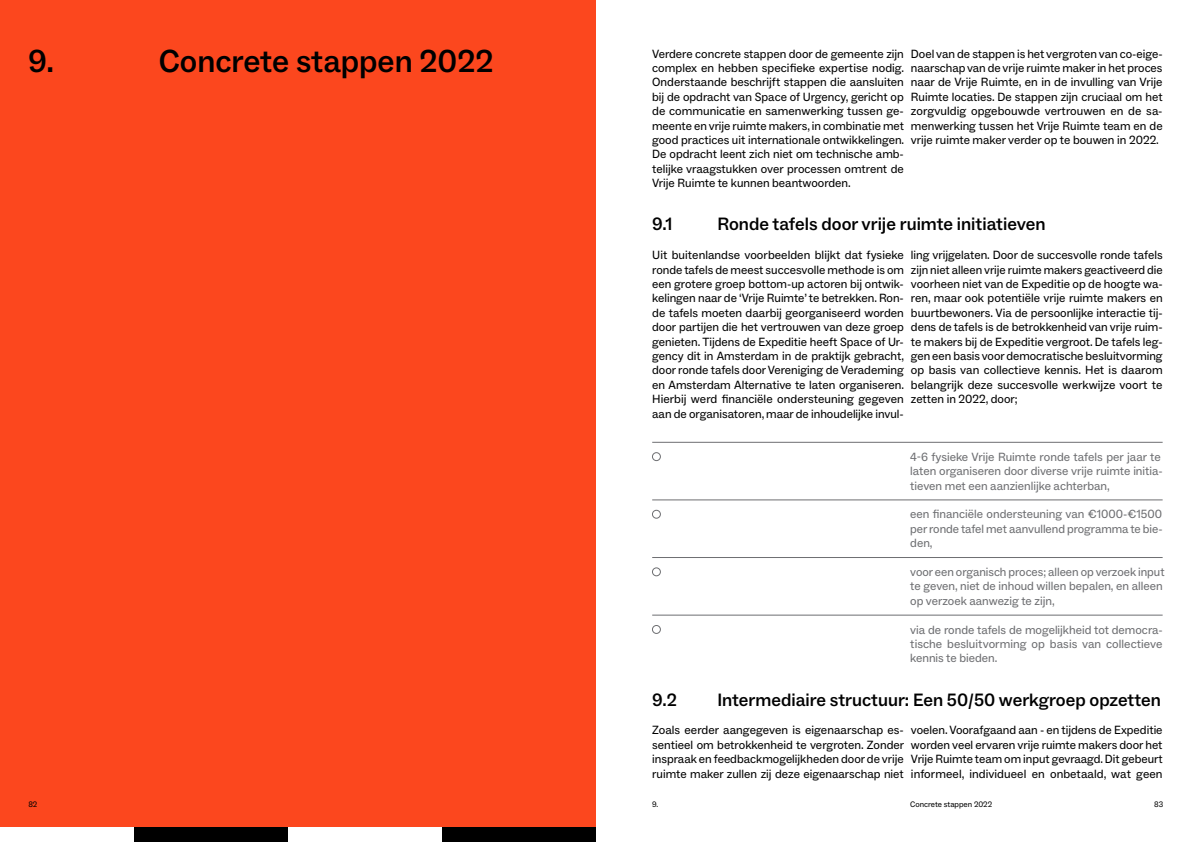
<style>
.page{position:relative;width:1191px;height:842px;background:#fff}
.page>*{position:absolute;margin:0;border:0;box-sizing:border-box;transform-origin:0 0}
.t1{font:500 32px "ABC Social";color:#000}
.t2{font:500 18px "ABC Social";color:#000}
.t3{font:12px/14.4px "ABC Social";color:#000;text-align:justify}
.t4{font:12px/14.4px "ABC Social";color:#6d6e71}
.t5{font:8px "ABC Social";color:#000}
</style>
<div class="page">
<div style="left:0;top:0;width:595px;height:842px;background:#fc471e"></div>
<hr style="left:652px;top:442px;width:510px;height:1px;background:#6d6e71">
<hr style="left:652px;top:500px;width:510px;height:1px;background:#6d6e71">
<hr style="left:652px;top:557px;width:510px;height:1px;background:#6d6e71">
<hr style="left:652px;top:615px;width:510px;height:1px;background:#6d6e71">
<div style="left:652px;top:452px;width:8px;height:9px;border:1px solid #6d6e71;border-radius:50%"></div>
<div style="left:652px;top:510px;width:8px;height:8px;border:1px solid #6d6e71;border-radius:50%"></div>
<div style="left:652px;top:568px;width:8px;height:8px;border:1px solid #6d6e71;border-radius:50%"></div>
<div style="left:652px;top:625px;width:8px;height:9px;border:1px solid #6d6e71;border-radius:50%"></div>
<div style="left:0;top:828px;width:134px;height:14px;background:#fff"></div>
<div style="left:134px;top:828px;width:154px;height:14px;background:#000"></div>
<div style="left:442px;top:828px;width:153px;height:14px;background:#000"></div>
<div style="left:288px;top:828px;width:154px;height:14px;background:#fff"></div>
<h1 class="t1" style="left:28px;top:42px;width:27px">9.</h1>
<h1 class="t1" style="left:159px;top:42px;width:336px">Concrete stappen 2022</h1>
<p class="t5" style="left:28px;top:799px;width:11px">82</p>
<p class="t3" style="left:652px;top:46px;width:253px">Verdere concrete stappen door de gemeente zijn complex en hebben specifieke expertise nodig.<br>Onderstaande beschrijft stappen die aansluiten bij de opdracht van Space of Urgency, gericht op de communicatie en samenwerking tussen ge&shy;meente en vrije ruimte makers, in combinatie met good practices uit internationale ontwikkelingen.<br>De opdracht leent zich niet om technische amb&shy;telijke vraagstukken over processen omtrent de Vrije Ruimte te kunnen beantwoorden.</p>
<p class="t3" style="left:911px;top:46px;width:253px">Doel van de stappen is het vergroten van co-eige&shy;naarschap van de vrije ruimte maker in het proces naar de Vrije Ruimte, en in de invulling van Vrije Ruimte locaties. De stappen zijn cruciaal om het zorgvuldig opgebouwde vertrouwen en de sa&shy;menwerking tussen het Vrije Ruimte team en de vrije ruimte maker verder op te bouwen in 2022.</p>
<h2 class="t2" style="left:652px;top:213px;width:22px">9.1</h2>
<h2 class="t2" style="left:717px;top:213px;width:330px">Ronde tafels door vrije ruimte initiatieven</h2>
<p class="t3" style="left:652px;top:248px;width:253px">Uit buitenlandse voorbeelden blijkt dat fysieke ronde tafels de meest succesvolle methode is om een grotere groep bottom-up actoren bij ontwik&shy;kelingen naar de ‘Vrije Ruimte’ te betrekken. Ron&shy;de tafels moeten daarbij georganiseerd worden door partijen die het vertrouwen van deze groep genieten. Tijdens de Expeditie heeft Space of Ur&shy;gency dit in Amsterdam in de praktijk gebracht, door ronde tafels door Vereniging de Verademing en Amsterdam Alternative te laten organiseren.<br>Hierbij werd financiële ondersteuning gegeven aan de organisatoren, maar de inhoudelijke invul-</p>
<p class="t3" style="left:911px;top:248px;width:253px">ling vrijgelaten. Door de succesvolle ronde tafels zijn niet alleen vrije ruimte makers geactiveerd die voorheen niet van de Expeditie op de hoogte wa&shy;ren, maar ook potentiële vrije ruimte makers en buurtbewoners. Via de persoonlijke interactie tij&shy;dens de tafels is de betrokkenheid van vrije ruim&shy;te makers bij de Expeditie vergroot. De tafels leg&shy;gen een basis voor democratische besluitvorming op basis van collectieve kennis. Het is daarom belangrijk deze succesvolle werkwijze voort te zetten in 2022, door;</p>
<p class="t4" style="left:910px;top:450px;width:254px">4-6 fysieke Vrije Ruimte ronde tafels per jaar te laten organiseren door diverse vrije ruimte initia&shy;tieven met een aanzienlijke achterban,</p>
<p class="t4" style="left:910px;top:507px;width:254px;text-align:justify">een financiële ondersteuning van €1000-€1500 per ronde tafel met aanvullend programma te bie&shy;den,</p>
<p class="t4" style="left:910px;top:565px;width:256px">voor een organisch proces; alleen op verzoek input te geven, niet de inhoud willen bepalen, en alleen op verzoek aanwezig te zijn,</p>
<p class="t4" style="left:910px;top:622px;width:254px;text-align:justify">via de ronde tafels de mogelijkheid tot democra&shy;tische besluitvorming op basis van collectieve kennis te bieden.</p>
<h2 class="t2" style="left:652px;top:688px;width:26px">9.2</h2>
<h2 class="t2" style="left:717px;top:688px;width:445px">Intermediaire structuur: Een 50/50 werkgroep opzetten</h2>
<p class="t3" style="left:652px;top:723px;width:253px">Zoals eerder aangegeven is eigenaarschap es&shy;sentieel om betrokkenheid te vergroten. Zonder inspraak en feedbackmogelijkheden door de vrije ruimte maker zullen zij deze eigenaarschap niet</p>
<p class="t3" style="left:911px;top:723px;width:253px">voelen. Voorafgaand aan - en tijdens de Expeditie worden veel ervaren vrije ruimte makers door het Vrije Ruimte team om input gevraagd. Dit gebeurt informeel, individueel en onbetaald, wat geen</p>
<p class="t5" style="left:652px;top:799px;width:8px">9.</p>
<p class="t5" style="left:910px;top:799px;width:83px">Concrete stappen 2022</p>
<p class="t5" style="left:1154px;top:799px;width:11px">83</p>
</div>
